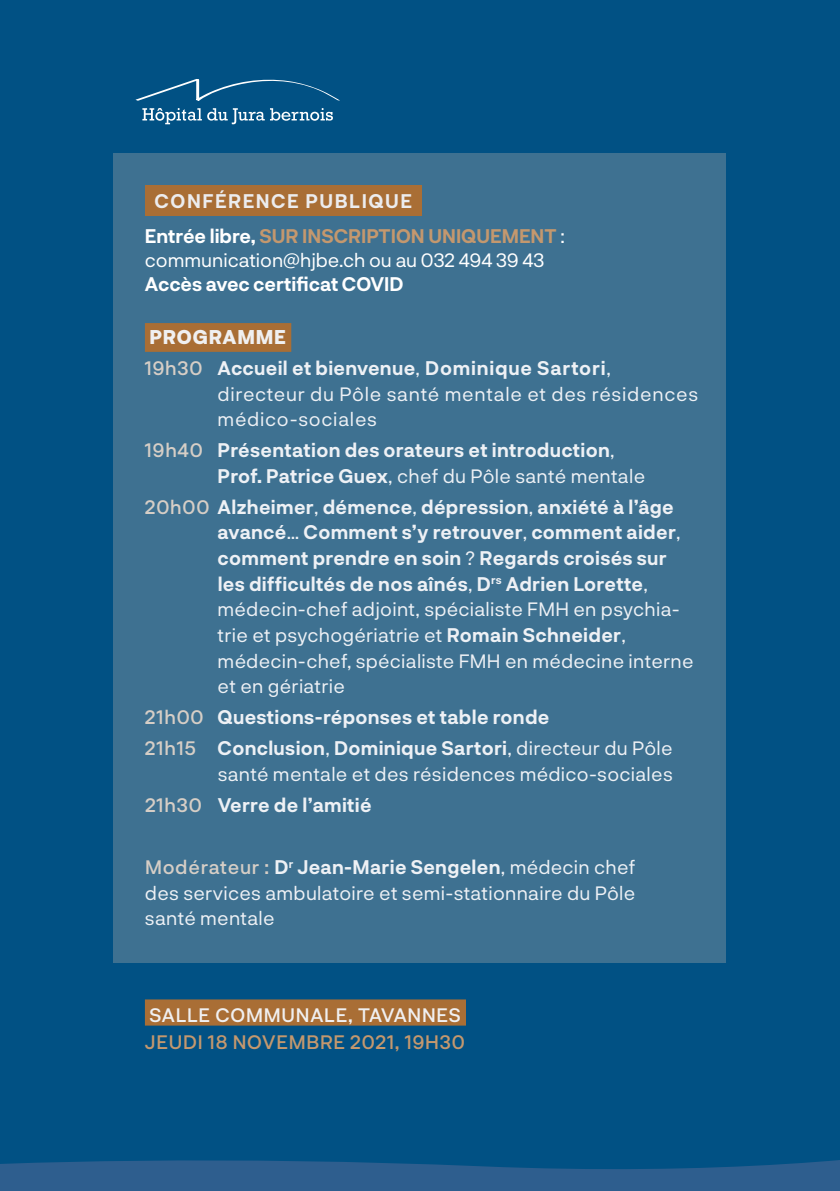
<style>
.page{position:relative;width:840px;height:1191px;background:#fff}
.page>*{position:absolute;margin:0;border:0;box-sizing:border-box;transform-origin:0 0}
.t1{font:700 19.2px/25.6px "Neurial Grotesk";letter-spacing:.015em;color:#eef1f5}
.t2{font:19.2px/25.6px "Neurial Grotesk";letter-spacing:.015em;color:#eef1f5}
.t3{font:19.2px/25.6px "Neurial Grotesk";letter-spacing:.04em;color:#eef1f5}
.t4{font:700 19.2px/35px "Neurial Grotesk";color:#c4986e}
.t5{font:19.2px "Neurial Grotesk";color:#fff}
.t6{font:500 19.2px "Neurial Grotesk";letter-spacing:.04em;color:#c4986e}
.t7{font:700 19.2px "Neurial Grotesk";color:#fff}
.t8{font:500 19.2px "Neurial Grotesk";letter-spacing:.04em;color:#f0f0f1}
.s1{color:#ececee}
.s2{color:#fff}
.s3{font-weight:400;color:#fff}
.s4{font-weight:800;color:#f0f0f1}
.s5{font-weight:500;color:#d6cec6}
.s6{font-weight:400}
.s7{font-weight:700}
</style>
<div class="page">
<div style="left:0;top:0;width:839px;height:1191px;background:#015184"></div>
<svg style="left:0;top:1160px;width:839px;height:31px;background:#275c8c"></svg>
<div style="left:113px;top:154px;width:613px;height:808px;background:#3e7191"></div>
<svg style="left:135px;top:79px;width:205px;height:22px"></svg>
<svg style="left:142px;top:108px;width:122px;height:16px"></svg>
<svg style="left:270px;top:108px;width:63px;height:13px"></svg>
<div style="left:145px;top:323px;width:146px;height:29px;background:#a96e35"></div>
<div style="left:145px;top:185px;width:276px;height:31px;background:#a96e35"></div>
<div style="left:145px;top:999px;width:320px;height:26px;background:#a96e35"></div>
<p class="t4" style="left:145px;top:183px;width:421px;text-indent:10px"><span class="s1">CONFÉRENCE PUBLIQUE<br></span><span class="s2">Entrée libre,</span> SUR INSCRIPTION UNIQUEMENT <span class="s3">:</span></p>
<p class="t5" style="left:145px;top:247px;width:401px">communication@hjbe.ch ou au 032 494 39 43</p>
<p class="t7" style="left:145px;top:270px;width:260px">Accès avec certificat COVID</p>
<p class="t1" style="left:145px;top:320px;width:467px;line-height:31px"><span class="s4">PROGRAMME<br></span><span class="s5">19h30</span> Accueil et bienvenue<span class="s6">,</span> Dominique Sartori<span class="s6">,</span></p>
<p class="t3" style="left:217px;top:380px;width:482px">directeur du Pôle santé mentale et des résidences médico-sociales</p>
<p class="t1" style="left:217px;top:436px;width:429px;text-indent:-73px"><span class="s5">19h40</span> Présentation des orateurs et introduction<span class="s6">,<br></span>Prof. Patrice Guex<span class="s6">, chef du Pôle santé mentale</span></p>
<p class="t1" style="left:217px;top:493px;width:477px;text-indent:-73px"><span class="s5">20h00</span> Alzheimer<span class="s6">,</span> démence<span class="s6">,</span> dépression<span class="s6">,</span> anxiété à l’âge avancé<span class="s6">…</span> Comment s’y retrouver<span class="s6">,</span> comment aider<span class="s6">, </span>comment prendre en soin <span class="s6">?</span> Regards croisés sur les difficultés de nos aînés<span class="s6">,</span> D<sup>rs</sup> Adrien Lorette<span class="s6">, médecin-chef adjoint, spécialiste FMH en psychia&shy;trie et psychogériatrie et</span> Romain Schneider<span class="s6">, médecin-chef, spécialiste FMH en médecine interne et en gériatrie</span></p>
<p class="t1" style="left:145px;top:700px;width:529px;line-height:31px"><span class="s5">21h00</span> Questions-réponses et table ronde<br><span class="s5">21h15</span> Conclusion<span class="s6">,</span> Dominique Sartori<span class="s6">, directeur du Pôle</span></p>
<p class="t2" style="left:145px;top:757px;width:529px;line-height:31px;text-indent:73px">santé mentale et des résidences médico-sociales<br><span class="s5">21h30</span> <span class="s7">Verre de l’amitié</span></p>
<p class="t2" style="left:145px;top:853px;width:491px;text-align:justify"><span class="s5">Modérateur :</span> <span class="s7">D</span><sup>r</sup> <span class="s7">Jean-Marie Sengelen</span>, médecin chef des services ambulatoire et semi-stationnaire du Pôle santé mentale</p>
<p class="t8" style="left:149px;top:1001px;width:313px">SALLE COMMUNALE, TAVANNES</p>
<p class="t6" style="left:145px;top:1028px;width:321px">JEUDI 18 NOVEMBRE 2021, 19H30</p>
</div>
